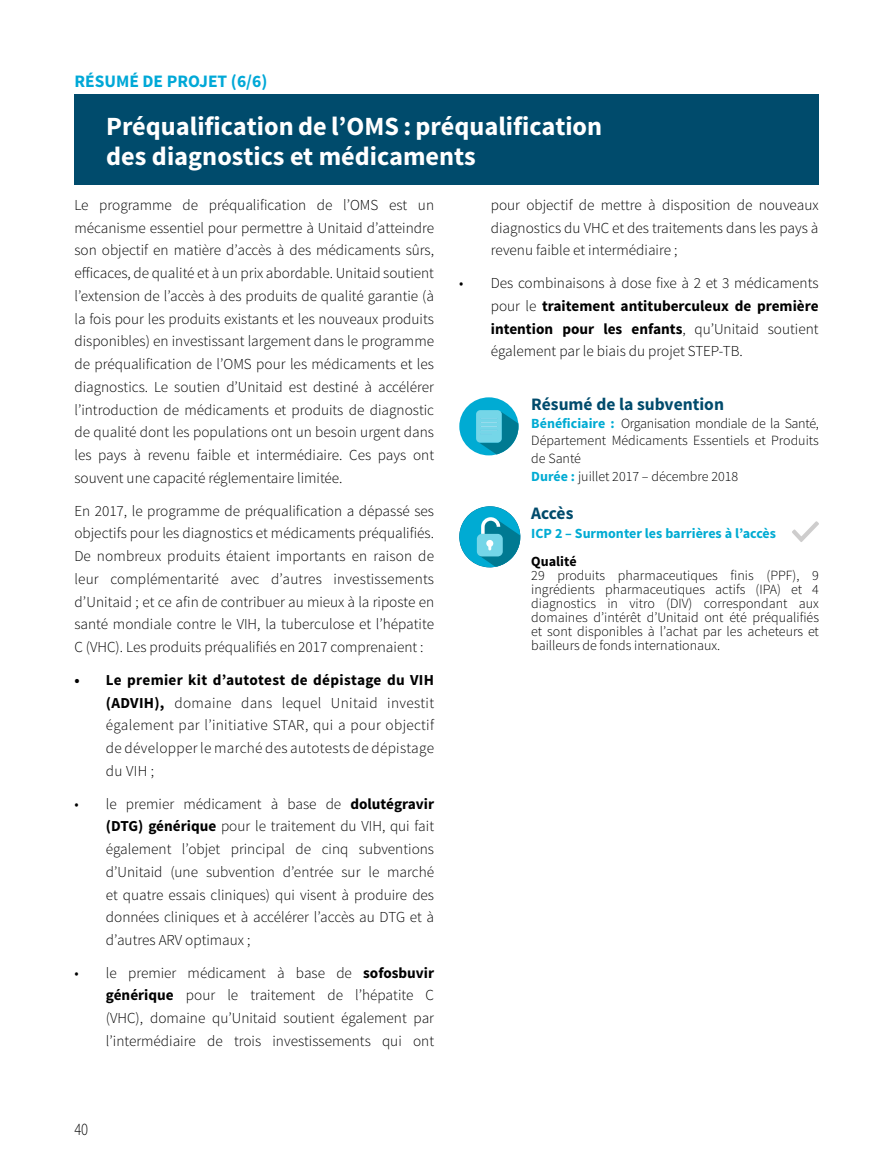
<style>
.page{position:relative;width:893px;height:1166px;background:#fff}
.page>*{position:absolute;margin:0;border:0;box-sizing:border-box;transform-origin:0 0}
.t1{font:700 26.25px/29.8px "Source Sans Pro";color:#fff}
.t2{font:700 17.5px "Source Sans Pro";color:#004b6c}
.t3{font:700 17.5px "Source Sans Pro";color:#00a8d7}
.t4{font:300 17.5px "Source Sans Pro";color:#000;scale:.84 1}
.t5{font:300 15.22px/22.8px "Source Sans Pro";color:#000;text-align:justify}
.t6{font:300 14px/14px "Source Sans Pro";color:#000}
.t7{font:700 14px "Source Sans Pro";color:#00abd3}
.t8{font:700 14px "Source Sans Pro";color:#000}
.s1{font-weight:700}
.s2{font-weight:700;color:#00abd3}
</style>
<div class="page">
<div style="left:74px;top:95px;width:745px;height:90px;background:#004b6c"></div>
<div style="left:459px;top:397px;width:59px;height:58px;background:#00abd3;border-radius:50%"></div>
<svg style="left:476px;top:410px;width:42px;height:44px"></svg>
<svg style="left:459px;top:506px;width:62px;height:62px"></svg>
<svg style="left:792px;top:521px;width:27px;height:21px"></svg>
<p class="t3" style="left:74px;top:69px;width:195px">RÉSUMÉ DE PROJET (6/6)</p>
<h1 class="t1" style="left:106px;top:112px;width:497px">Préqualification de l’OMS : préqualification des diagnostics et médicaments</h1>
<p class="t5" style="left:74px;top:194px;width:361px">Le programme de préqualification de l’OMS est un mécanisme essentiel pour permettre à Unitaid d’atteindre son objectif en matière d’accès à des médicaments sûrs, efficaces, de qualité et à un prix abordable. Unitaid soutient l’extension de l’accès à des produits de qualité garantie (à la fois pour les produits existants et les nouveaux produits disponibles) en investissant largement dans le programme de préqualification de l’OMS pour les médicaments et les diagnostics. Le soutien d’Unitaid est destiné à accélérer l’introduction de médicaments et produits de diagnostic de qualité dont les populations ont un besoin urgent dans les pays à revenu faible et intermédiaire. Ces pays ont souvent une capacité réglementaire limitée.</p>
<p class="t5" style="left:74px;top:499px;width:361px">En 2017, le programme de préqualification a dépassé ses objectifs pour les diagnostics et médicaments préqualifiés.<br>De nombreux produits étaient importants en raison de leur complémentarité avec d’autres investissements d’Unitaid ; et ce afin de contribuer au mieux à la riposte en santé mondiale contre le VIH, la tuberculose et l’hépatite C (VHC). Les produits préqualifiés en 2017 comprenaient :</p>
<p class="t5" style="left:106px;top:668px;width:330px;text-indent:-32px"><span class="s1">• Le premier kit d’autotest de dépistage du VIH (ADVIH),</span> domaine dans lequel Unitaid investit également par l’initiative STAR, qui a pour objectif de développer le marché des autotests de dépistage du VIH ;</p>
<p class="t5" style="left:106px;top:792px;width:330px;text-indent:-32px">• le premier médicament à base de <span class="s1">dolutégravir (DTG) générique</span> pour le traitement du VIH, qui fait également l’objet principal de cinq subventions d’Unitaid (une subvention d’entrée sur le marché et quatre essais cliniques) qui visent à produire des données cliniques et à accélérer l’accès au DTG et à d’autres ARV optimaux ;</p>
<p class="t5" style="left:106px;top:961px;width:330px;text-indent:-32px">• le premier médicament à base de <span class="s1">sofosbuvir générique</span> pour le traitement de l’hépatite C (VHC), domaine qu’Unitaid soutient également par l’intermédiaire de trois investissements qui ont</p>
<p class="t5" style="left:491px;top:194px;width:329px">pour objectif de mettre à disposition de nouveaux diagnostics du VHC et des traitements dans les pays à revenu faible et intermédiaire ;</p>
<p class="t5" style="left:491px;top:272px;width:329px;text-indent:-32px">• Des combinaisons à dose fixe à 2 et 3 médicaments pour le <span class="s1">traitement antituberculeux de première intention pour les enfants</span>, qu’Unitaid soutient également par le biais du projet STEP-TB.</p>
<p class="t2" style="left:531px;top:393px;width:194px">Résumé de la subvention</p>
<p class="t6" style="left:531px;top:415px;width:289px;line-height:17.5px"><span class="s2">Bénéficiaire :</span> Organisation mondiale de la Santé, Département Médicaments Essentiels et Produits de Santé<br><span class="s2">Durée :</span> juillet 2017 – décembre 2018</p>
<p class="t2" style="left:531px;top:502px;width:44px">Accès</p>
<p class="t7" style="left:531px;top:525px;width:246px">ICP 2 – Surmonter les barrières à l’accès</p>
<p class="t8" style="left:531px;top:553px;width:47px">Qualité</p>
<p class="t6" style="left:531px;top:569px;width:289px;text-align:justify">29 produits pharmaceutiques finis (PPF), 9 ingrédients pharmaceutiques actifs (IPA) et 4 diagnostics in vitro (DIV) correspondant aux domaines d’intérêt d’Unitaid ont été préqualifiés et sont disponibles à l’achat par les acheteurs et bailleurs de fonds internationaux.</p>
<p class="t4" style="left:74px;top:1119px;width:18px">40</p>
</div>
